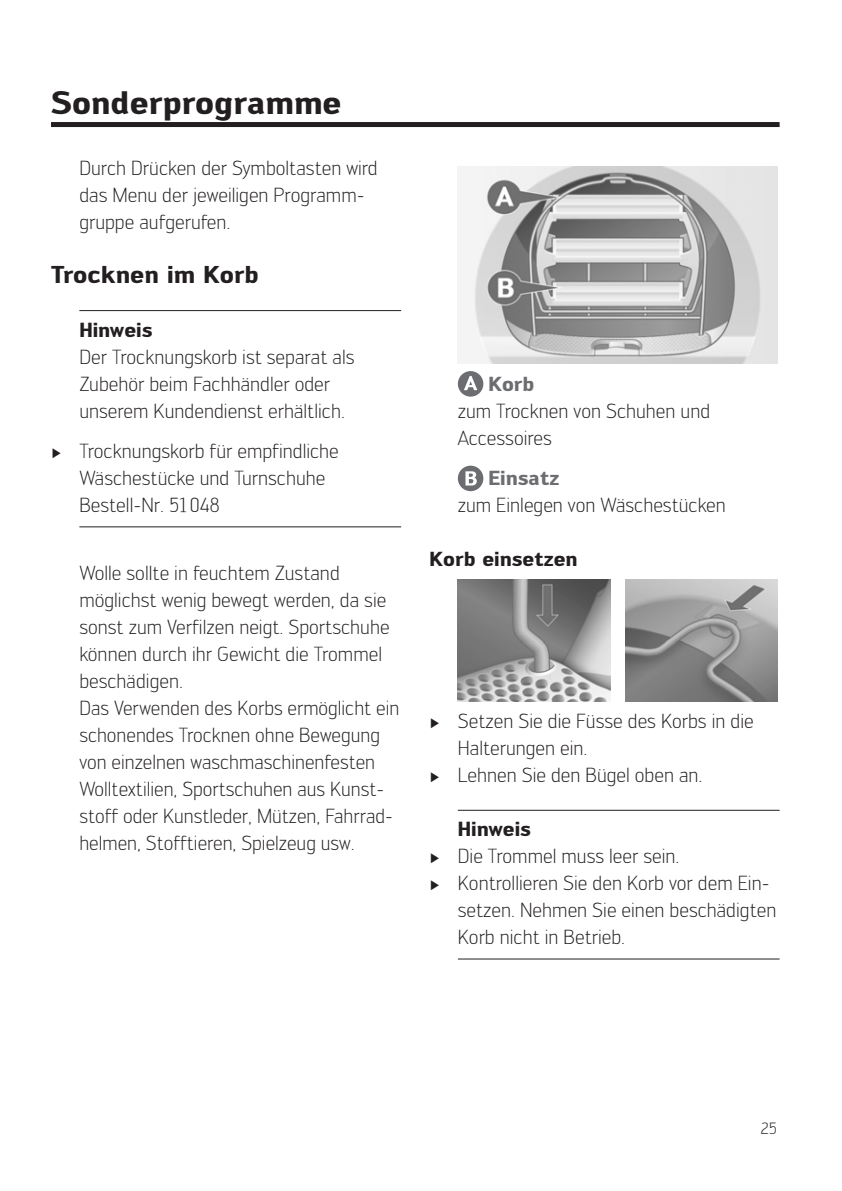
<style>
.page{position:relative;width:842px;height:1191px;background:#fff}
.page>*{position:absolute;margin:0;border:0;box-sizing:border-box;transform-origin:0 0}
.t1{font:700 32px "Engel";color:#231f20}
.t2{font:700 24px "Engel";color:#231f20}
.t3{font:300 20px/27px "Engel";color:#231f20}
.t4{font:700 20px "Engel";color:#231f20}
.t5{font:700 20px "Engel";color:#6c6d70}
.t6{font:300 16px "Engel";color:#231f20}
.s1{font-family:"Century";font-weight:400;font-size:14px}
</style>
<div class="page">
<div style="left:51px;top:122px;width:729px;height:5px;background:#231f20"></div>
<hr style="left:79px;top:310px;width:322px;height:1px;background:#231f20">
<hr style="left:79px;top:526px;width:322px;height:1px;background:#231f20">
<hr style="left:458px;top:809px;width:322px;height:1px;background:#231f20">
<hr style="left:458px;top:958px;width:322px;height:1px;background:#231f20">
<img style="left:458px;top:166px;width:320px;height:197px">
<div style="left:458px;top:371px;width:25px;height:25px;background:#6c6d70;border-radius:50%"></div>
<svg style="left:464px;top:376px;width:13px;height:14px"></svg>
<div style="left:458px;top:465px;width:25px;height:26px;background:#6c6d70;border-radius:50%"></div>
<svg style="left:465px;top:471px;width:12px;height:14px"></svg>
<img style="left:458px;top:580px;width:152px;height:121px">
<img style="left:625px;top:580px;width:152px;height:121px">
<h1 class="t1" style="left:51px;top:83px;width:292px">Sonderprogramme</h1>
<p class="t3" style="left:79px;top:154px;width:300px">Durch Drücken der Symboltasten wird das Menu der jeweiligen Programm&shy;gruppe aufgerufen.</p>
<p class="t2" style="left:51px;top:260px;width:209px">Trocknen im Korb</p>
<p class="t4" style="left:79px;top:317px;width:75px">Hinweis</p>
<p class="t3" style="left:79px;top:343px;width:277px">Der Trocknungskorb ist separat als<br>Zubehör beim Fach händler oder unserem Kundendienst erhältlich.</p>
<p class="t3" style="left:79px;top:438px;width:261px;text-indent:-28px"><span class="s1">►</span> Trocknungskorb für empfindliche<br>Wäschestücke und Turnschuhe<br>Bestell-Nr. 51 048</p>
<p class="t3" style="left:79px;top:559px;width:321px">Wolle sollte in feuchtem Zustand möglichst wenig bewegt werden, da sie sonst zum Verfilzen neigt. Sportschuhe können durch ihr Gewicht die Trommel beschädigen.<br>Das Verwenden des Korbs ermöglicht ein schonendes Trocknen ohne Bewegung von einzelnen waschmaschinenfesten Wolltextilien, Sportschuhen aus Kunst&shy;stoff oder Kunstleder, Mützen, Fahrrad&shy;helmen, Stofftieren, Spielzeug usw.</p>
<p class="t5" style="left:488px;top:371px;width:48px">Korb</p>
<p class="t3" style="left:458px;top:397px;width:254px">zum Trocknen von Schuhen und<br>Accessoires</p>
<p class="t5" style="left:488px;top:466px;width:72px">Einsatz</p>
<p class="t3" style="left:458px;top:492px;width:270px">zum Einlegen von Wäschestücken</p>
<p class="t4" style="left:429px;top:547px;width:150px">Korb einsetzen</p>
<p class="t3" style="left:429px;top:708px;width:326px"><span class="s1">►</span> Setzen Sie die Füsse des Korbs in die</p>
<p class="t3" style="left:458px;top:735px;width:131px">Halterungen ein.</p>
<p class="t3" style="left:429px;top:762px;width:275px"><span class="s1">►</span> Lehnen Sie den Bügel oben an.</p>
<p class="t4" style="left:458px;top:817px;width:75px">Hinweis</p>
<p class="t3" style="left:429px;top:843px;width:251px"><span class="s1">►</span> Die Trommel muss leer sein.</p>
<p class="t3" style="left:429px;top:870px;width:342px"><span class="s1">►</span> Kontrollieren Sie den Korb vor dem Ein-</p>
<p class="t3" style="left:458px;top:897px;width:320px">setzen. Nehmen Sie einen beschädigten</p>
<p class="t3" style="left:458px;top:924px;width:169px">Korb nicht in Betrieb.</p>
<p class="t6" style="left:760px;top:1119px;width:18px">25</p>
</div>
